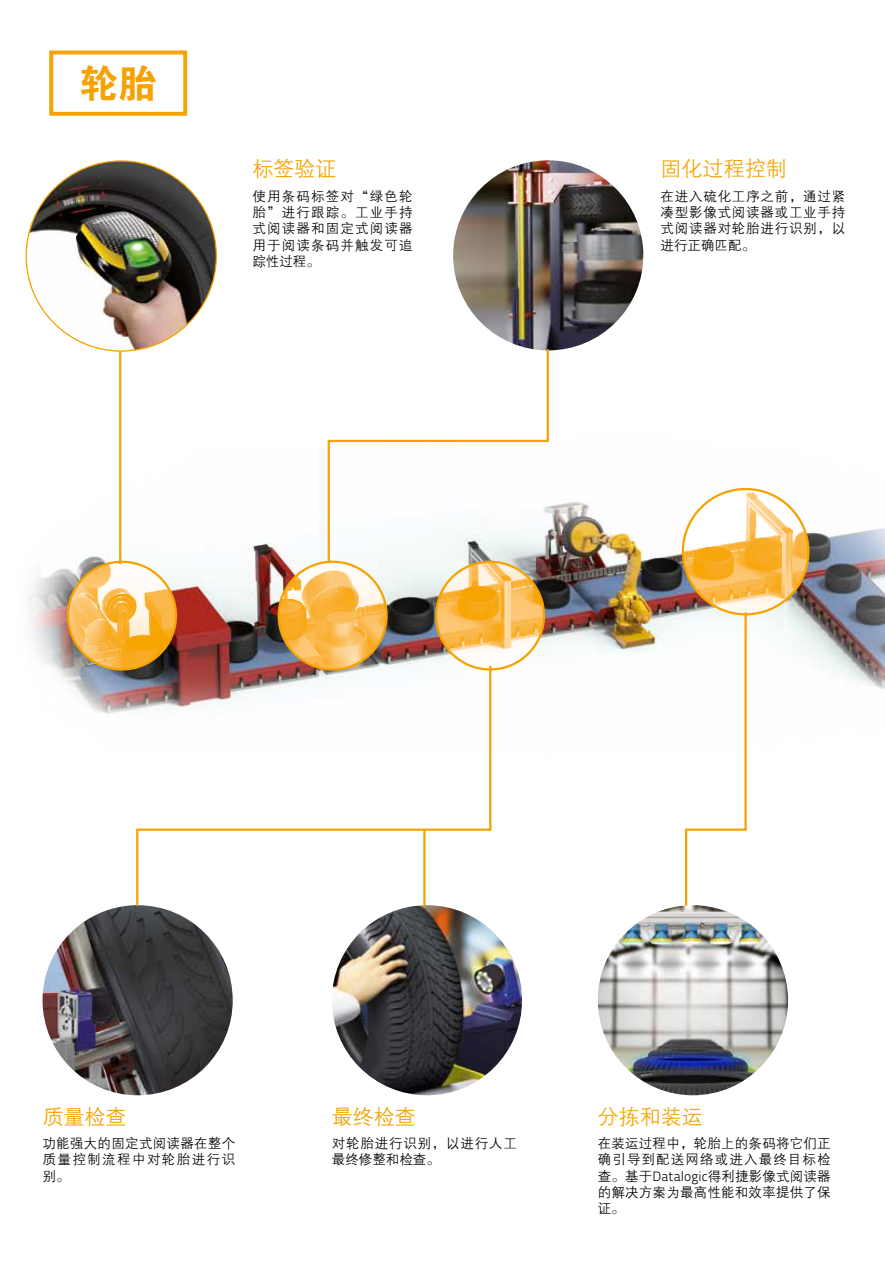
<style>
.page{position:relative;width:885px;height:1263px;background:#fff}
.page>*{position:absolute;margin:0;border:0;box-sizing:border-box;transform-origin:0 0}
.t1{font:39px "FZDHTK GBK1 0";color:#f6a200}
.t2{font:21px "FZZDXK GBK1 0";color:#f6a200}
.t3{font:13.5px/16.2px "FZZDXK GBK1 0";letter-spacing:.055em;color:#000;text-align:justify}
.s1{font-family:"Titillium Text 22 L";font-weight:300}
</style>
<div class="page">
<img style="left:29px;top:414px;width:855px;height:300px">
<img style="left:26px;top:161px;width:190px;height:190px;border-radius:95px">
<img style="left:597px;top:905px;width:190px;height:190px;border-radius:95px">
<img style="left:332px;top:905px;width:190px;height:190px;border-radius:95px">
<img style="left:43px;top:905px;width:190px;height:190px;border-radius:95px">
<img style="left:453px;top:160px;width:190px;height:190px;border-radius:95px">
<img style="left:66px;top:487px;width:744px;height:185px">
<svg style="left:135px;top:664px;width:357px;height:244px"></svg>
<svg style="left:326px;top:347px;width:224px;height:218px"></svg>
<svg style="left:683px;top:610px;width:64px;height:298px"></svg>
<hr style="left:119px;top:351px;width:2px;height:213px;background:#f6a200">
<hr style="left:423px;top:830px;width:2px;height:76px;background:#f6a200">
<div style="left:49px;top:51px;width:138px;height:65px;border:4px solid #f6a200"></div>
<h1 class="t1" style="left:79px;top:62px;width:79px">轮胎</h1>
<h2 class="t2" style="left:252px;top:157px;width:85px">标签验证</h2>
<p class="t3" style="left:252px;top:188px;width:162px">使用条码标签对“绿色轮胎”进行跟踪。工业手持式阅读器和固定式阅读器用于阅读条码并触发可追踪性过程。</p>
<h2 class="t2" style="left:660px;top:157px;width:127px">固化过程控制</h2>
<p class="t3" style="left:660px;top:188px;width:186px">在进入硫化工序之前，通过紧凑型影像式阅读器或工业手持式阅读器对轮胎进行识别，以进行正确匹配。</p>
<h2 class="t2" style="left:43px;top:1105px;width:85px">质量检查</h2>
<p class="t3" style="left:43px;top:1136px;width:194px">功能强大的固定式阅读器在整个质量控制流程中对轮胎进行识别。</p>
<h2 class="t2" style="left:332px;top:1105px;width:85px">最终检查</h2>
<p class="t3" style="left:332px;top:1136px;width:186px">对轮胎进行识别，以进行人工最终修整和检查。</p>
<h2 class="t2" style="left:597px;top:1105px;width:106px">分拣和装运</h2>
<p class="t3" style="left:597px;top:1136px;width:234px">在装运过程中，轮胎上的条码将它们正确引导到配送网络或进入最终目标检查。基于<span class="s1">Datalogic</span>得利捷影像式阅读器的解决方案为最高性能和效率提供了保证。</p>
</div>
